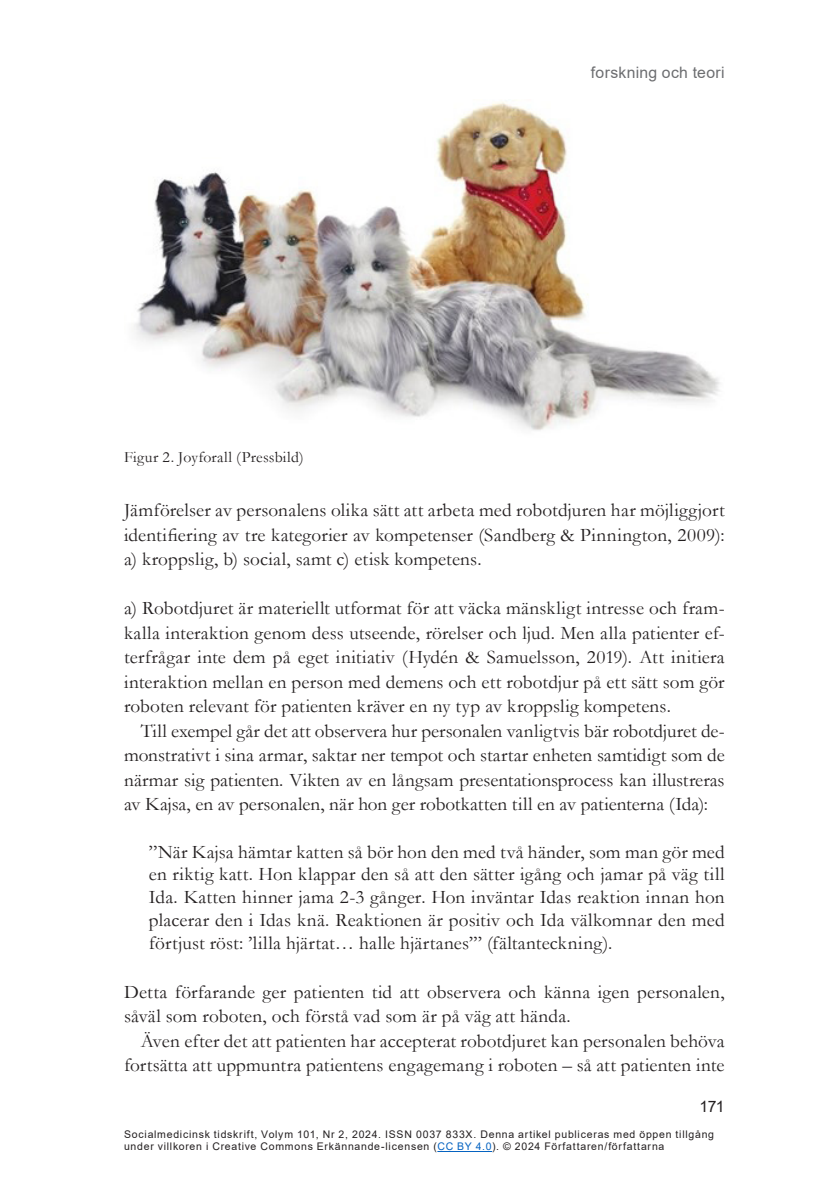
<style>
.page{position:relative;width:819px;height:1201px;background:#fff}
.page>*{position:absolute;margin:0;border:0;box-sizing:border-box;transform-origin:0 0}
.Konst_bröd_utan_indrag{font:19.25px/24.5px "Garamond";letter-spacing:.01em;color:#231f20;text-align:justify}
.Konst_bröd_med_indrag{font:19.25px/24.5px "Garamond";letter-spacing:.005em;color:#231f20;text-align:justify}
.citat_i_text{font:19.25px/22.8px "Garamond";letter-spacing:.02em;color:#231f20;text-align:justify}
.figtext{font:15.75px "Garamond";letter-spacing:.01em;color:#231f20}
.t1{font:15.75px "Arial";letter-spacing:.02em;color:#6c6d70}
.t2{font:15.75px "Arial";color:#231f20}
.t3{font:10.5px/12.2px "Arial";letter-spacing:.07em;color:#231f20}
.s1{color:#0563c1}
</style>
<div class="page">
<hr style="left:437px;top:1151px;width:55px;height:1px;background:#0563c1">
<img style="left:134px;top:101px;width:586px;height:330px">
<p class="figtext" style="left:124px;top:446px;width:181px">Figur 2. Joyforall (Pressbild)</p>
<p class="t1" style="left:591px;top:61px;width:135px">forskning och teori</p>
<p class="Konst_bröd_utan_indrag" style="left:124px;top:497px;width:602px">Jämförelser av personalens olika sätt att arbeta med robotdjuren har möjliggjort identifiering av tre kategorier av kompetenser (Sandberg &amp; Pinnington, 2009): a) kroppslig, b) social, samt c) etisk kompetens.</p>
<p class="Konst_bröd_utan_indrag" style="left:124px;top:595px;width:602px">a) Robotdjuret är materiellt utformat för att väcka mänskligt intresse och fram&shy;kalla interaktion genom dess utseende, rörelser och ljud. Men alla patienter ef&shy;terfrågar inte dem på eget initiativ (Hydén &amp; Samuelsson, 2019). Att initiera interaktion mellan en person med demens och ett robotdjur på ett sätt som gör roboten relevant för patienten kräver en ny typ av kroppslig kompetens.</p>
<p class="Konst_bröd_med_indrag" style="left:124px;top:718px;width:602px;text-indent:17px">Till exempel går det att observera hur personalen vanligtvis bär robotdjuret de&shy;monstrativt i sina armar, saktar ner tempot och startar enheten samtidigt som de närmar sig patienten. Vikten av en långsam presentationsprocess kan illustreras av Kajsa, en av personalen, när hon ger robotkatten till en av patienterna (Ida):</p>
<p class="citat_i_text" style="left:149px;top:839px;width:577px">”När Kajsa hämtar katten så bör hon den med två händer, som man gör med en riktig katt. Hon klappar den så att den sätter igång och jamar på väg till Ida. Katten hinner jama 2-3 gånger. Hon inväntar Idas reaktion innan hon placerar den i Idas knä. Reaktionen är positiv och Ida välkomnar den med förtjust röst: ’lilla hjärtat… halle hjärtanes’” (fältanteckning).</p>
<p class="Konst_bröd_utan_indrag" style="left:124px;top:979px;width:602px">Detta förfarande ger patienten tid att observera och känna igen personalen, såväl som roboten, och förstå vad som är på väg att hända.</p>
<p class="Konst_bröd_med_indrag" style="left:124px;top:1028px;width:602px;text-align:right">Även efter det att patienten har accepterat robotdjuret kan personalen behöva fortsätta att uppmuntra patientens engagemang i roboten – så att patienten inte</p>
<p class="t2" style="left:699px;top:1095px;width:27px">171</p>
<p class="t3" style="left:124px;top:1128px;width:591px">Socialmedicinsk tidskrift, Volym 101, Nr 2, 2024. ISSN 0037 833X. Denna artikel publiceras med öppen tillgång under villkoren i Creative Commons Erkännande-licensen (<span class="s1">CC BY 4.0</span>). © 2024 Författaren/författarna</p>
</div>
